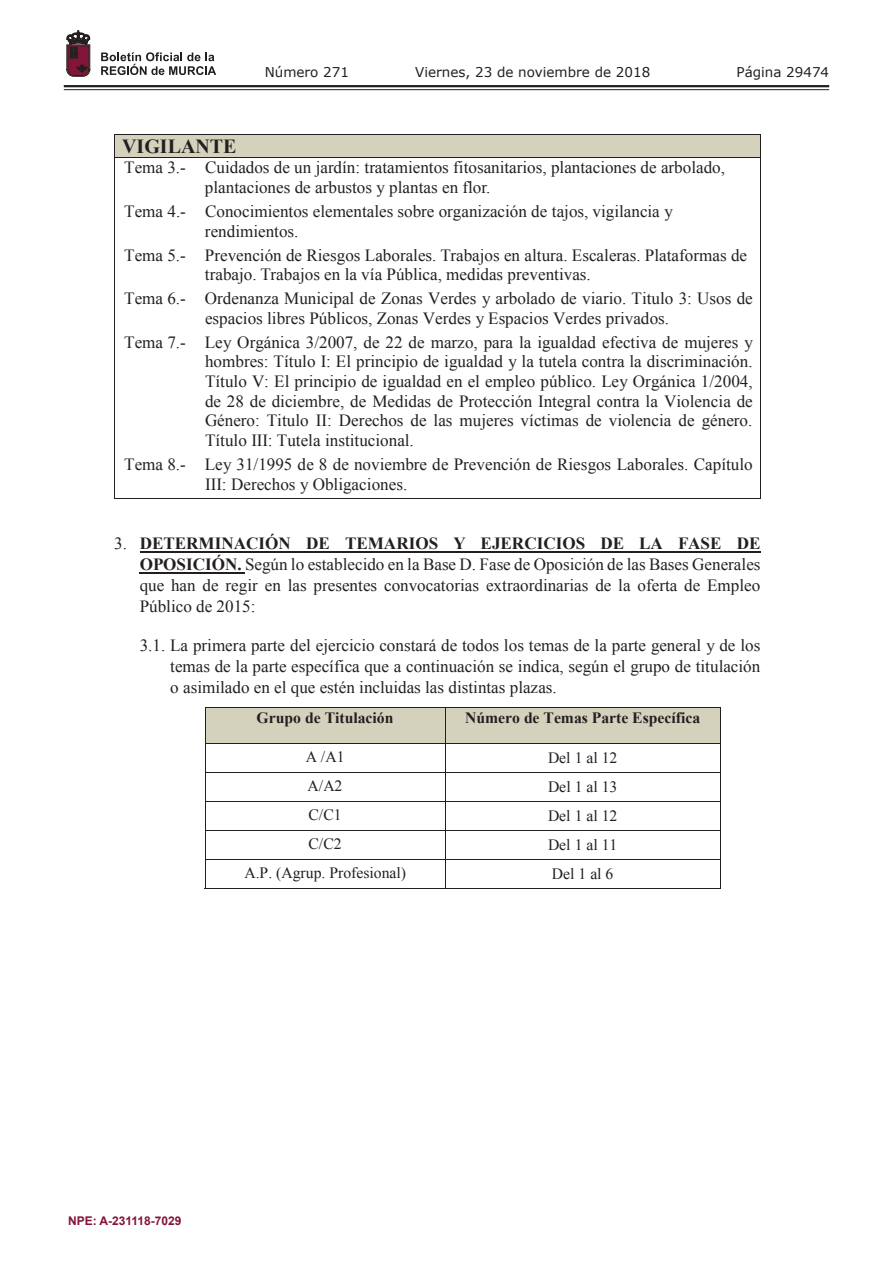
<style>
.page{position:relative;width:893px;height:1263px;background:#fff}
.page>*{position:absolute;margin:0;border:0;box-sizing:border-box;transform-origin:0 0}
.t1{font:700 19.95px "Times New Roman";letter-spacing:-.005em;color:#231f20}
.t2{font:17.1px/19.6px "Times New Roman";color:#231f20}
.t3{font:15.75px "Times New Roman";letter-spacing:-.005em;color:#231f20}
.t4{font:700 15.75px "Times New Roman";color:#231f20}
.t5{font:13.5px "Verdana";color:#231f20}
.t6{font:700 12px "Arial";color:#83143a}
.s1{font-weight:700}
</style>
<div class="page">
<hr style="left:64px;top:85px;width:765px;height:2px;background:#231f20">
<hr style="left:64px;top:89px;width:765px;height:1px;background:#231f20">
<svg style="left:101px;top:52px;width:115px;height:23px"></svg>
<svg style="left:67px;top:31px;width:23px;height:45px"></svg>
<div style="left:115px;top:134px;width:645px;height:23px;background:#d4d2bd"></div>
<hr style="left:114px;top:134px;width:647px;height:1px;background:#231f20">
<svg style="left:114px;top:135px;width:1px;height:22px"></svg>
<svg style="left:760px;top:135px;width:1px;height:22px"></svg>
<hr style="left:114px;top:157px;width:647px;height:1px;background:#231f20">
<hr style="left:114px;top:158px;width:1px;height:341px;background:#231f20">
<hr style="left:114px;top:498px;width:646px;height:1px;background:#231f20">
<hr style="left:760px;top:158px;width:1px;height:341px;background:#231f20">
<hr style="left:140px;top:551px;width:620px;height:2px;background:#231f20">
<hr style="left:140px;top:572px;width:105px;height:1px;background:#231f20">
<div style="left:206px;top:708px;width:239px;height:35px;background:#d4d2bd"></div>
<div style="left:446px;top:708px;width:274px;height:35px;background:#d4d2bd"></div>
<hr style="left:205px;top:707px;width:515px;height:1px;background:#231f20">
<hr style="left:205px;top:708px;width:1px;height:35px;background:#231f20">
<hr style="left:445px;top:708px;width:1px;height:35px;background:#231f20">
<hr style="left:720px;top:708px;width:1px;height:35px;background:#231f20">
<hr style="left:205px;top:743px;width:515px;height:1px;background:#231f20">
<hr style="left:205px;top:772px;width:515px;height:1px;background:#231f20">
<hr style="left:205px;top:801px;width:515px;height:1px;background:#231f20">
<hr style="left:205px;top:830px;width:515px;height:1px;background:#231f20">
<hr style="left:205px;top:859px;width:515px;height:1px;background:#231f20">
<svg style="left:205px;top:744px;width:1px;height:144px"></svg>
<hr style="left:205px;top:888px;width:240px;height:1px;background:#231f20">
<svg style="left:445px;top:744px;width:1px;height:145px"></svg>
<hr style="left:446px;top:888px;width:274px;height:1px;background:#231f20">
<svg style="left:720px;top:744px;width:1px;height:145px"></svg>
<p class="t5" style="left:265px;top:62px;width:86px">Número 271</p>
<p class="t5" style="left:415px;top:62px;width:237px">Viernes, 23 de noviembre de 2018</p>
<p class="t5" style="left:736px;top:62px;width:94px">Página 29474</p>
<p class="t1" style="left:122px;top:132px;width:116px">VIGILANTE</p>
<p class="t2" style="left:205px;top:157px;width:522px;text-indent:-81px">Tema 3.- Cuidados de un jardín: tratamientos fitosanitarios, plantaciones de arbolado, plantaciones de arbustos y plantas en flor.</p>
<p class="t2" style="left:205px;top:201px;width:469px;text-indent:-81px">Tema 4.- Conocimientos elementales sobre organización de tajos, vigilancia y rendimientos.</p>
<p class="t2" style="left:205px;top:244px;width:544px;text-indent:-81px">Tema 5.- Prevención de Riesgos Laborales. Trabajos en altura. Escaleras. Plataformas de trabajo. Trabajos en la vía Pública, medidas preventivas.</p>
<p class="t2" style="left:124px;top:288px;width:630px;text-align:center">Tema 6.- Ordenanza Municipal de Zonas Verdes y arbolado de viario. Titulo 3: Usos de espacios libres Públicos, Zonas Verdes y Espacios Verdes privados.</p>
<p class="t2" style="left:205px;top:332px;width:549px;text-align:justify;text-indent:-81px">Tema 7.- Ley Orgánica 3/2007, de 22 de marzo, para la igualdad efectiva de mujeres y hombres: Título I: El principio de igualdad y la tutela contra la discriminación.<br>Título V: El principio de igualdad en el empleo público. Ley Orgánica 1/2004, de 28 de diciembre, de Medidas de Protección Integral contra la Violencia de Género: Titulo II: Derechos de las mujeres víctimas de violencia de género.<br>Título III: Tutela institucional.</p>
<p class="t2" style="left:205px;top:454px;width:549px;text-indent:-81px">Tema 8.- Ley 31/1995 de 8 de noviembre de Prevención de Riesgos Laborales. Capítulo<br>III: Derechos y Obligaciones.</p>
<p class="t2" style="left:140px;top:532px;width:622px;line-height:21.1px;text-align:justify;text-indent:-25px">3. <span class="s1">DETERMINACIÓN DE TEMARIOS Y EJERCICIOS DE LA FASE DE OPOSICIÓN.</span> Según lo establecido en la Base D. Fase de Oposición de las Bases Generales que han de regir en las presentes convocatorias extraordinarias de la oferta de Empleo Público de 2015:</p>
<p class="t2" style="left:170px;top:634px;width:592px;line-height:21.1px;text-align:justify;text-indent:-31px">3.1. La primera parte del ejercicio constará de todos los temas de la parte general y de los temas de la parte específica que a continuación se indica, según el grupo de titulación o asimilado en el que estén incluidas las distintas plazas.</p>
<p class="t4" style="left:257px;top:706px;width:138px">Grupo de Titulación</p>
<p class="t4" style="left:465px;top:706px;width:237px">Número de Temas Parte Específica</p>
<p class="t3" style="left:306px;top:745px;width:40px">A /A1</p>
<p class="t3" style="left:548px;top:747px;width:71px">Del 1 al 12</p>
<p class="t3" style="left:308px;top:774px;width:36px">A/A2</p>
<p class="t3" style="left:548px;top:776px;width:71px">Del 1 al 13</p>
<p class="t3" style="left:308px;top:803px;width:35px">C/C1</p>
<p class="t3" style="left:548px;top:805px;width:71px">Del 1 al 12</p>
<p class="t3" style="left:308px;top:832px;width:35px">C/C2</p>
<p class="t3" style="left:548px;top:834px;width:71px">Del 1 al 11</p>
<p class="t3" style="left:244px;top:861px;width:163px">A.P. (Agrup. Profesional)</p>
<p class="t3" style="left:552px;top:863px;width:63px">Del 1 al 6</p>
<p class="t6" style="left:68px;top:1212px;width:115px">NPE: A-231118-7029</p>
</div>
